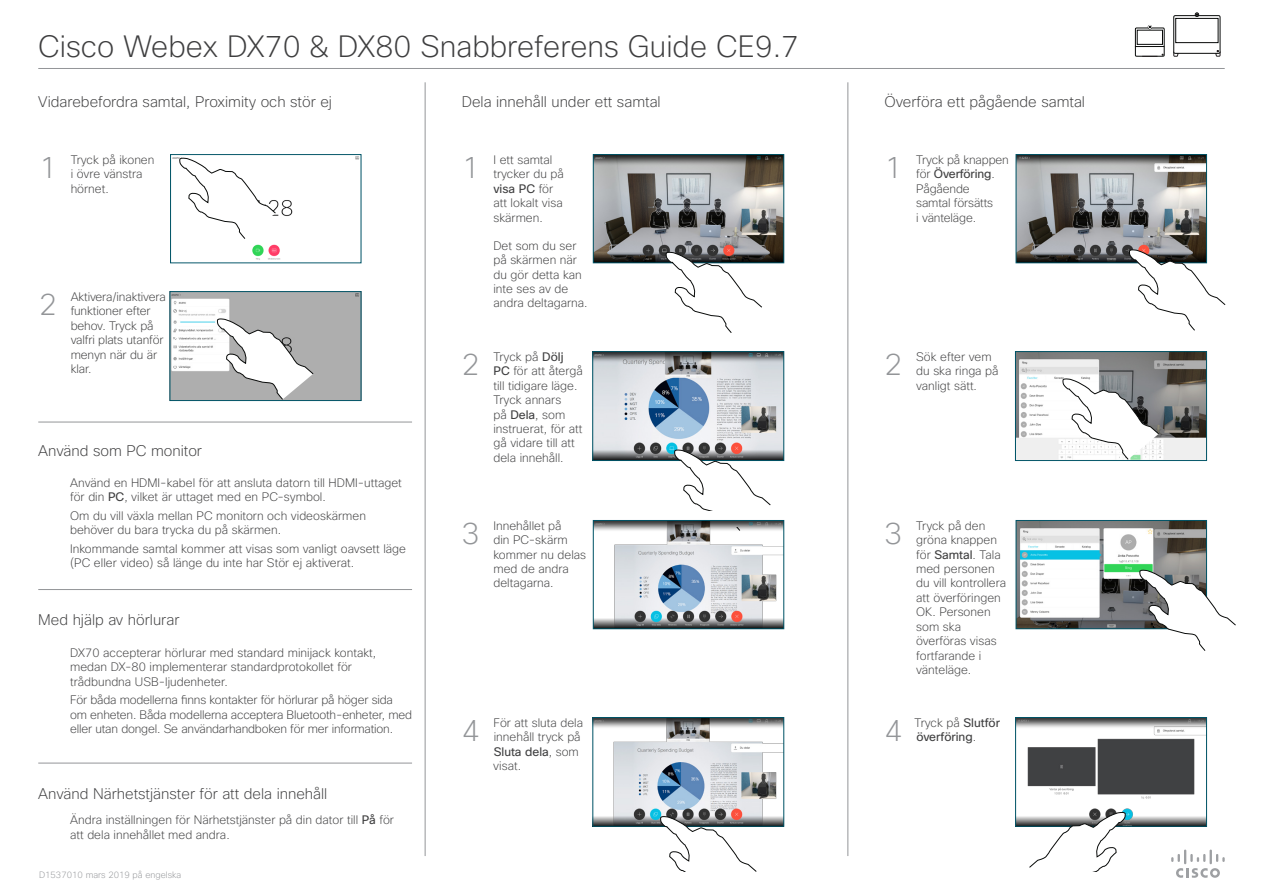
<style>
.page{position:relative;width:1263px;height:893px;background:#fff}
.page>*{position:absolute;margin:0;border:0;box-sizing:border-box;transform-origin:0 0}
.Subhead1{font:200 30px "Cisco Sans";color:#3e3e3f}
.t1{font:200 30px "Cisco Sans";color:#939598}
.Subhead1-2{font:200 15px "Cisco Sans";color:#3e3e3f}
.CartoonAnnotation{font:200 12px/14.4px "Cisco Sans";color:#3e3e3f}
.CartoonAnnotation-2{font:12px/14.4px "Cisco Sans";color:#3e3e3f}
.t2{font:200 9px "Cisco Sans";color:#939598}
.s1{font-weight:400}
.s2{font-weight:200}
</style>
<div class="page">
<img style="left:595px;top:353px;width:187px;height:106px">
<div style="left:593px;top:351px;width:191px;height:110px;border:1px solid #005467"></div>
<svg style="left:674px;top:449px;width:97px;height:62px"></svg>
<img style="left:172px;top:156px;width:187px;height:104px">
<div style="left:170px;top:154px;width:191px;height:109px;border:1px solid #005467"></div>
<svg style="left:179px;top:157px;width:97px;height:82px"></svg>
<img style="left:172px;top:294px;width:187px;height:105px">
<div style="left:170px;top:292px;width:191px;height:109px;border:1px solid #005467"></div>
<svg style="left:217px;top:318px;width:97px;height:82px"></svg>
<img style="left:595px;top:719px;width:187px;height:105px">
<div style="left:593px;top:717px;width:191px;height:109px;border:1px solid #005467"></div>
<img style="left:595px;top:156px;width:187px;height:105px">
<div style="left:593px;top:154px;width:191px;height:109px;border:1px solid #005467"></div>
<svg style="left:666px;top:251px;width:96px;height:82px"></svg>
<svg style="left:660px;top:816px;width:97px;height:56px"></svg>
<img style="left:1017px;top:719px;width:187px;height:105px">
<div style="left:1015px;top:717px;width:191px;height:109px;border:1px solid #005467"></div>
<img style="left:1018px;top:156px;width:186px;height:105px">
<div style="left:1016px;top:154px;width:190px;height:109px;border:1px solid #005467"></div>
<svg style="left:1129px;top:249px;width:96px;height:82px"></svg>
<img style="left:1018px;top:522px;width:186px;height:105px">
<div style="left:1016px;top:520px;width:190px;height:109px;border:1px solid #005467"></div>
<svg style="left:1139px;top:569px;width:97px;height:82px"></svg>
<svg style="left:1029px;top:812px;width:97px;height:60px"></svg>
<img style="left:1017px;top:353px;width:187px;height:106px">
<div style="left:1015px;top:351px;width:191px;height:110px;border:1px solid #005467"></div>
<svg style="left:1062px;top:378px;width:97px;height:82px"></svg>
<hr style="left:425px;top:82px;width:1px;height:774px;background:#939598">
<hr style="left:847px;top:82px;width:1px;height:774px;background:#939598">
<svg style="left:1171px;top:849px;width:54px;height:29px"></svg>
<svg style="left:1135px;top:25px;width:29px;height:32px"></svg>
<svg style="left:1173px;top:13px;width:47px;height:44px"></svg>
<hr style="left:38px;top:68px;width:1187px;height:1px;background:#939598">
<hr style="left:38px;top:422px;width:374px;height:1px;background:#939598">
<hr style="left:38px;top:589px;width:374px;height:1px;background:#939598">
<hr style="left:38px;top:763px;width:374px;height:1px;background:#939598">
<img style="left:595px;top:522px;width:187px;height:105px">
<div style="left:593px;top:520px;width:191px;height:109px;border:1px solid #005467"></div>
<h1 class="Subhead1" style="left:38px;top:27px;width:762px">Cisco Webex DX70 &amp; DX80 Snabbreferens Guide CE9.7</h1>
<h1 class="Subhead1-2" style="left:38px;top:92px;width:295px">Vidarebefordra samtal, Proximity och stör ej</h1>
<h1 class="Subhead1-2" style="left:884px;top:92px;width:202px">Överföra ett pågående samtal</h1>
<h1 class="Subhead1-2" style="left:462px;top:92px;width:200px">Dela innehåll under ett samtal</h1>
<p class="t1" style="left:39px;top:149px;width:20px">1</p>
<p class="CartoonAnnotation" style="left:71px;top:152px;width:85px">Tryck på ikonen i övre vänstra hörnet.</p>
<p class="t1" style="left:39px;top:286px;width:20px">2</p>
<p class="CartoonAnnotation" style="left:71px;top:290px;width:97px">Aktivera/inaktivera funktioner efter behov. Tryck på valfri plats utanför menyn när du är klar.</p>
<h1 class="Subhead1-2" style="left:38px;top:441px;width:165px">Använd som PC monitor</h1>
<p class="CartoonAnnotation" style="left:70px;top:475px;width:333px">Använd en HDMI-kabel för att ansluta datorn till HDMI-uttaget för din <span class="s1">PC</span>, vilket är uttaget med en PC-symbol.</p>
<p class="CartoonAnnotation" style="left:70px;top:508px;width:297px">Om du vill växla mellan PC monitorn och videoskärmen behöver du bara trycka du på skärmen.</p>
<p class="CartoonAnnotation" style="left:70px;top:541px;width:337px">Inkommande samtal kommer att visas som vanligt oavsett läge (PC eller video) så länge du inte har Stör ej aktiverat.</p>
<h1 class="Subhead1-2" style="left:38px;top:610px;width:143px">Med hjälp av hörlurar</h1>
<p class="CartoonAnnotation" style="left:70px;top:645px;width:308px">DX70 accepterar hörlurar med standard minijack kontakt, medan DX-80 implementerar standardprotokollet för trådbundna USB-ljudenheter.</p>
<p class="CartoonAnnotation" style="left:70px;top:693px;width:343px">För båda modellerna finns kontakter för hörlurar på höger sida om enheten. Båda modellerna acceptera Bluetooth-enheter, med eller utan dongel. Se användarhandboken för mer information.</p>
<h1 class="Subhead1-2" style="left:38px;top:784px;width:291px">Använd Närhetstjänster för att dela innehåll</h1>
<p class="CartoonAnnotation" style="left:70px;top:813px;width:325px">Ändra inställningen för Närhetstjänster på din dator till <span class="s1">På</span> för att dela innehållet med andra.</p>
<p class="t2" style="left:39px;top:869px;width:144px">D1537010 mars 2019 på engelska</p>
<p class="t1" style="left:462px;top:149px;width:19px">1</p>
<p class="CartoonAnnotation" style="left:493px;top:152px;width:72px">I ett samtal trycker du på <span class="s1">visa PC</span> för att lokalt visa skärmen.</p>
<p class="CartoonAnnotation" style="left:493px;top:238px;width:96px">Det som du ser på skärmen när du gör detta kan inte ses av de andra deltagarna.</p>
<p class="t1" style="left:884px;top:149px;width:19px">1</p>
<p class="CartoonAnnotation" style="left:916px;top:152px;width:94px">Tryck på knappen för <span class="s1">Överföring</span>.<br>Pågående<br>samtal försätts<br>i vänteläge.</p>
<p class="t1" style="left:462px;top:346px;width:19px">2</p>
<p class="CartoonAnnotation" style="left:493px;top:349px;width:91px">Tryck på <span class="s1">Dölj<br>PC</span> för att återgå till tidigare läge.<br>Tryck annars<br>på <span class="s1">Dela</span>, som instruerat, för att gå vidare till att dela innehåll.</p>
<p class="t1" style="left:884px;top:346px;width:19px">2</p>
<p class="CartoonAnnotation" style="left:916px;top:349px;width:84px">Sök efter vem du ska ringa på vanligt sätt.</p>
<p class="t1" style="left:462px;top:514px;width:19px">3</p>
<p class="CartoonAnnotation" style="left:493px;top:518px;width:94px">Innehållet på<br>din PC-skärm kommer nu delas med de andra deltagarna.</p>
<p class="t1" style="left:884px;top:514px;width:19px">3</p>
<p class="CartoonAnnotation" style="left:916px;top:518px;width:91px">Tryck på den gröna knappen för <span class="s1">Samtal</span>. Tala med personen du vill kontrollera att överföringen<br>OK. Personen som ska överföras visas fortfarande i vänteläge.</p>
<p class="t1" style="left:462px;top:711px;width:19px">4</p>
<p class="CartoonAnnotation-2" style="left:914px;top:715px;width:87px"><span class="s2">Tryck på</span> Slutför överföring<span class="s2">.</span></p>
<p class="CartoonAnnotation" style="left:493px;top:715px;width:91px">För att sluta dela innehåll tryck på<br><span class="s1">Sluta dela</span>, som visat.</p>
<p class="t1" style="left:884px;top:711px;width:19px">4</p>
</div>
